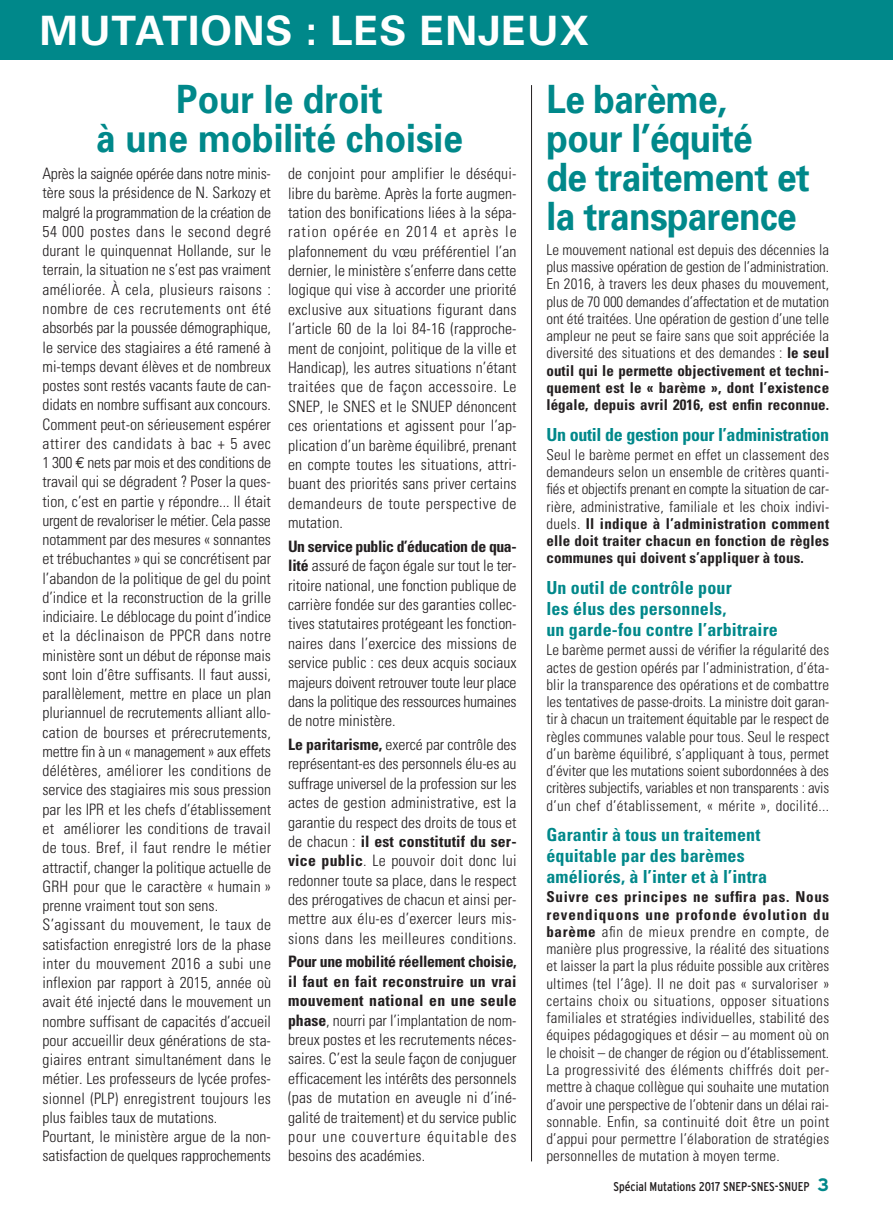
<style>
.page{position:relative;width:893px;height:1221px;background:#fff}
.page>*{position:absolute;margin:0;border:0;box-sizing:border-box;transform-origin:0 0}
.t1{font:700 40.5px "Univers";letter-spacing:.025em;color:#fff}
.t2{font:700 39px/39px "Univers";letter-spacing:-.015em;color:#00888a;scale:.9 1}
.t3{font:700 condensed 18px/21px "Univers";letter-spacing:.01em;color:#00888a}
.t4{font:700 condensed 18px "Univers";letter-spacing:-.015em;color:#00888a}
.t5{font:300 condensed 15.75px/19.2px "Univers";color:#231f20;text-align:justify}
.t6{font:300 condensed 15px/17.2px "Univers";letter-spacing:.01em;color:#231f20;text-align:justify}
.t7{font:condensed 12.75px "Interstate";color:#231f20}
.s1{font-family:"Euro Mono";font-weight:400;font-stretch:normal}
.s2{font-weight:700}
.s3{font-weight:700;font-stretch:normal;font-size:18px;color:#00888a}
</style>
<div class="page">
<div style="left:0;top:0;width:893px;height:60px;background:#00888a"></div>
<hr style="left:531px;top:85px;width:1px;height:1076px;background:#231f20">
<p class="t1" style="left:40px;top:16px;width:551px">MUTATIONS : LES ENJEUX</p>
<p class="t2" style="left:96px;top:83px;width:409px;text-align:center">Pour le droit<br>à une mobilité choisie</p>
<p class="t5" style="left:43px;top:165px;width:230px;text-align:left">Après la saignée opérée dans notre minis&shy;tère sous la présidence de N. Sarkozy et malgré la programmation de la création de 54 000 postes dans le second degré durant le quinquennat Hollande, sur le terrain, la situation ne s’est pas vraiment améliorée. À cela, plusieurs raisons : nombre de ces recrutements ont été absorbés par la poussée démographique, le service des stagiaires a été ramené à mi-temps devant élèves et de nombreux postes sont restés vacants faute de can&shy;didats en nombre suffisant aux concours.<br>Comment peut-on sérieusement espérer attirer des candidats à bac + 5 avec 1 300 <span class="s1">€</span> nets par mois et des conditions de travail qui se dégradent ? Poser la ques&shy;tion, c’est en partie y répondre... Il était urgent de revaloriser le métier. Cela passe notamment par des mesures « sonnantes et trébuchantes » qui se concrétisent par l’abandon de la politique de gel du point d’indice et la reconstruction de la grille indiciaire. Le déblocage du point d’indice et la déclinaison de PPCR dans notre ministère sont un début de réponse mais sont loin d’être suffisants. Il faut aussi, parallèlement, mettre en place un plan pluriannuel de recrutements alliant allo&shy;cation de bourses et prérecrutements, mettre fin à un « management » aux effets délétères, améliorer les conditions de service des stagiaires mis sous pression par les IPR et les chefs d’établissement et améliorer les conditions de travail de tous. Bref, il faut rendre le métier attractif, changer la politique actuelle de GRH pour que le caractère « humain » prenne vraiment tout son sens.<br>S’agissant du mouvement, le taux de satisfaction enregistré lors de la phase inter du mouvement 2016 a subi une inflexion par rapport à 2015, année où avait été injecté dans le mouvement un nombre suffisant de capacités d’accueil pour accueillir deux générations de sta&shy;giaires entrant simultanément dans le métier. Les professeurs de lycée profes&shy;sionnel (PLP) enregistrent toujours les plus faibles taux de mutations.<br>Pourtant, le ministère argue de la non&shy;satisfaction de quelques rapprochements</p>
<p class="t5" style="left:288px;top:165px;width:230px">de conjoint pour amplifier le déséqui&shy;libre du barème. Après la forte augmen&shy;tation des bonifications liées à la sépa&shy;ration opérée en 2014 et après le plafonnement du vœu préférentiel l’an dernier, le ministère s’enferre dans cette logique qui vise à accorder une priorité exclusive aux situations figurant dans l’article 60 de la loi 84-16 (rapproche&shy;ment de conjoint, politique de la ville et Handicap), les autres situations n’étant traitées que de façon accessoire. Le SNEP, le SNES et le SNUEP dénoncent ces orientations et agissent pour l’ap&shy;plication d’un barème équilibré, prenant en compte toutes les situations, attri&shy;buant des priorités sans priver certains demandeurs de toute perspective de mutation.</p>
<p class="t5" style="left:288px;top:538px;width:230px"><span class="s2">Un service public d’éducation de qua&shy;lité</span> assuré de façon égale sur tout le ter&shy;ritoire national, une fonction publique de carrière fondée sur des garanties collec&shy;tives statutaires protégeant les fonction&shy;naires dans l’exercice des missions de service public : ces deux acquis sociaux majeurs doivent retrouver toute leur place dans la politique des ressources humaines de notre ministère.</p>
<p class="t5" style="left:288px;top:736px;width:230px"><span class="s2">Le paritarisme,</span> exercé par contrôle des représentant-es des personnels élu-es au suffrage universel de la profession sur les actes de gestion administrative, est la garantie du respect des droits de tous et de chacun : <span class="s2">il est constitutif du ser&shy;vice public</span>. Le pouvoir doit donc lui redonner toute sa place, dans le respect des prérogatives de chacun et ainsi per&shy;mettre aux élu-es d’exercer leurs mis&shy;sions dans les meilleures conditions.</p>
<p class="t5" style="left:288px;top:953px;width:230px"><span class="s2">Pour une mobilité réellement choisie, il faut en fait reconstruire un vrai mouvement national en une seule phase</span>, nourri par l’implantation de nom&shy;breux postes et les recrutements néces&shy;saires. C’est la seule façon de conjuguer efficacement les intérêts des personnels (pas de mutation en aveugle ni d’iné - galité de traitement) et du service public pour une couverture équitable des besoins des académies.</p>
<p class="t2" style="left:546px;top:83px;width:294px">Le barème, pour l’équité<br>de traitement et la transparence</p>
<p class="t6" style="left:546px;top:242px;width:284px">Le mouvement national est depuis des décennies la plus massive opération de gestion de l’administration.<br>En 2016, à travers les deux phases du mouvement, plus de 70 000 demandes d’affectation et de mutation ont été traitées. Une opération de gestion d’une telle ampleur ne peut se faire sans que soit appréciée la diversité des situations et des demandes : <span class="s2">le seul outil qui le permette objectivement et techni&shy;quement est le « barème », dont l’existence légale, depuis avril 2016, est enfin reconnue.</span></p>
<p class="t4" style="left:546px;top:427px;width:284px">Un outil de gestion pour l’administration</p>
<p class="t6" style="left:546px;top:447px;width:284px">Seul le barème permet en effet un classement des demandeurs selon un ensemble de critères quanti&shy;fiés et objectifs prenant en compte la situation de car&shy;rière, administrative, familiale et les choix indivi&shy;duels. <span class="s2">Il indique à l’administration comment elle doit traiter chacun en fonction de règles communes qui doivent s’appliquer à tous.</span></p>
<p class="t3" style="left:546px;top:578px;width:233px">Un outil de contrôle pour<br>les élus des personnels,<br>un garde-fou contre l’arbitraire</p>
<p class="t6" style="left:546px;top:642px;width:284px">Le barème permet aussi de vérifier la régularité des actes de gestion opérés par l’administration, d’éta&shy;blir la transparence des opérations et de combattre les tentatives de passe-droits. La ministre doit garan&shy;tir à chacun un traitement équitable par le respect de règles communes valable pour tous. Seul le respect d’un barème équilibré, s’appliquant à tous, permet d’éviter que les mutations soient subordonnées à des critères subjectifs, variables et non transparents : avis d’un chef d’établissement, « mérite », docilité...</p>
<p class="t3" style="left:546px;top:825px;width:222px">Garantir à tous un traitement équitable par des barèmes améliorés, à l’inter et à l’intra</p>
<p class="t6" style="left:546px;top:889px;width:284px"><span class="s2">Suivre ces principes ne suffira pas. Nous revendiquons une profonde évolution du barème</span> afin de mieux prendre en compte, de manière plus progressive, la réalité des situations et laisser la part la plus réduite possible aux critères ultimes (tel l’âge). Il ne doit pas « survaloriser » certains choix ou situations, opposer situations familiales et stratégies individuelles, stabilité des équipes pédagogiques et désir – au moment où on le choisit – de changer de région ou d’établissement.<br>La progressivité des éléments chiffrés doit per&shy;mettre à chaque collègue qui souhaite une mutation d’avoir une perspective de l’obtenir dans un délai rai&shy;sonnable. Enfin, sa continuité doit être un point d’appui pour permettre l’élaboration de stratégies personnelles de mutation à moyen terme.</p>
<p class="t7" style="left:613px;top:1181px;width:217px">Spécial Mutations 2017 SNEP-SNES-SNUEP <span class="s3">3</span></p>
</div>
